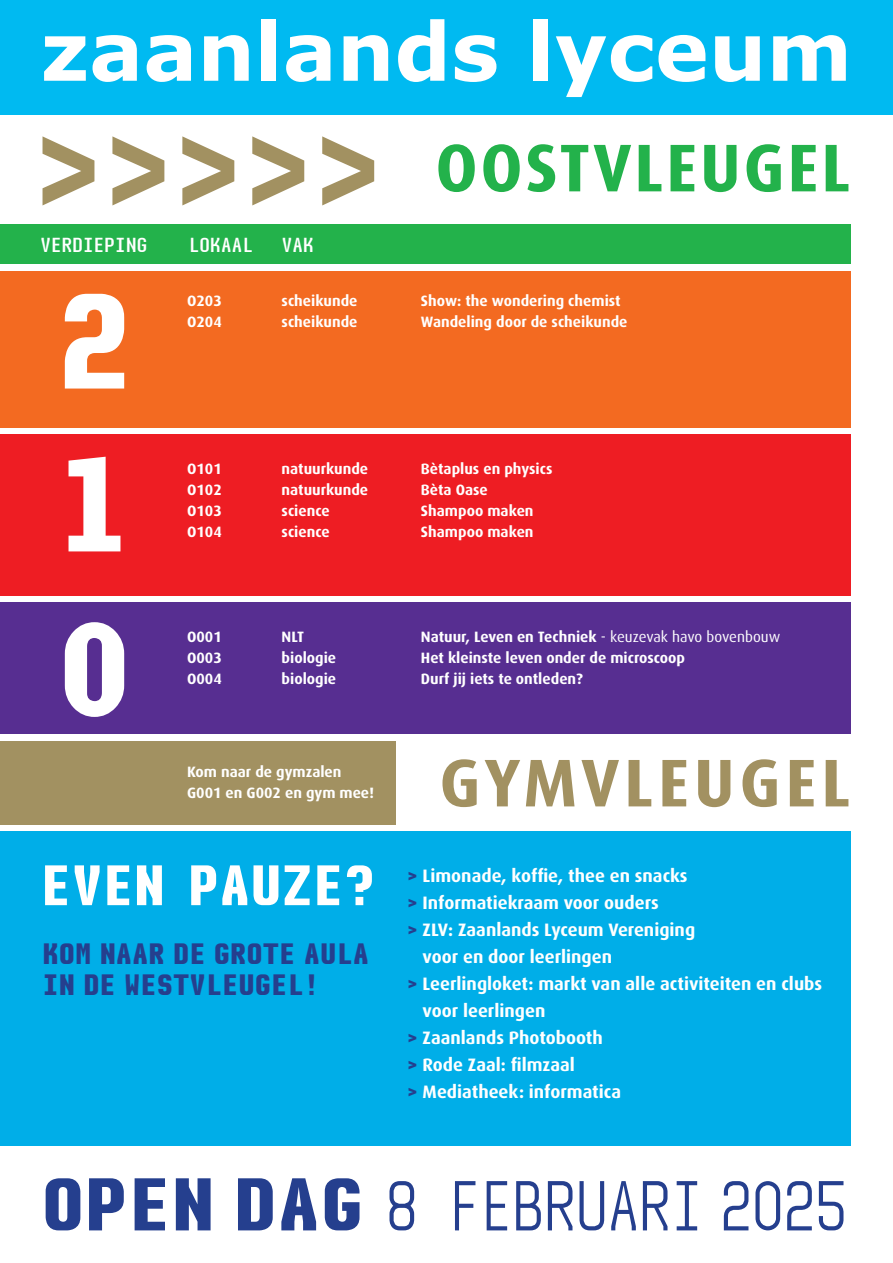
<style>
.page{position:relative;width:893px;height:1263px;background:#fff}
.page>*{position:absolute;margin:0;border:0;box-sizing:border-box;transform-origin:0 0}
.Kop{font:700 150px "Audimat Mono";color:#fff;scale:.94 1}
.t1{font:700 81px "Verdana";color:#fff}
.t2{font:300 78px "Audimat Mono";letter-spacing:-.12em;color:#253f8e}
.t3{font:700 67.5px "Dax";letter-spacing:.04em;color:#23b24b}
.t4{font:700 67.5px "Dax";letter-spacing:.07em;color:#a29161}
.Kop-2{font:700 63px "Audimat Mono";color:#fff;scale:.94 1}
.Kop-3{font:700 33px/31.5px "Audimat Mono";color:#253f8e;scale:.94 1}
.Keuzepakket_Dax_bold{font:22.5px "Audimat Mono";letter-spacing:-.05em;color:#fff}
.Brood_10_14{font:700 18px/27px "Dax";color:#fff}
.Brood_10_14-2{font:700 15px/21px "Dax";color:#fff}
.s1{font-weight:400}
.s2{font-weight:900;color:#253f8e}
.s3{font-weight:700;font-size:82.5px}
</style>
<div class="page">
<div style="left:0;top:271px;width:850px;height:157px;background:#f36a21"></div>
<div style="left:0;top:225px;width:850px;height:39px;background:#23b24b"></div>
<div style="left:0;top:435px;width:850px;height:161px;background:#ee1d23"></div>
<div style="left:0;top:603px;width:850px;height:131px;background:#572e91"></div>
<div style="left:0;top:741px;width:395px;height:84px;background:#a29161"></div>
<div style="left:0;top:832px;width:850px;height:314px;background:#00aee8"></div>
<div style="left:0;top:0;width:893px;height:115px;background:#00baf1"></div>
<svg style="left:43px;top:136px;width:51px;height:69px"></svg>
<svg style="left:112px;top:136px;width:52px;height:69px"></svg>
<svg style="left:182px;top:136px;width:52px;height:69px"></svg>
<svg style="left:322px;top:136px;width:52px;height:69px"></svg>
<svg style="left:252px;top:136px;width:52px;height:69px"></svg>
<p class="t1" style="left:41px;top:-1px;width:813px">zaanlands lyceum</p>
<p class="Keuzepakket_Dax_bold" style="left:40px;top:233px;width:110px">VERDIEPING</p>
<p class="Keuzepakket_Dax_bold" style="left:188px;top:233px;width:128px">LOKAAL VAK</p>
<p class="t3" style="left:435px;top:130px;width:416px">OOSTVLEUGEL</p>
<p class="Kop" style="left:57px;top:262px;width:80px">2</p>
<p class="Kop" style="left:57px;top:425px;width:80px">1</p>
<p class="Kop" style="left:57px;top:591px;width:80px">0</p>
<p class="Brood_10_14-2" style="left:187px;top:290px;width:36px">O203</p>
<p class="Brood_10_14-2" style="left:282px;top:290px;width:77px">scheikunde</p>
<p class="Brood_10_14-2" style="left:421px;top:290px;width:201px">Show: the wondering chemist</p>
<p class="Brood_10_14-2" style="left:187px;top:311px;width:36px">O204</p>
<p class="Brood_10_14-2" style="left:282px;top:311px;width:77px">scheikunde</p>
<p class="Brood_10_14-2" style="left:421px;top:311px;width:208px">Wandeling door de scheikunde</p>
<p class="Brood_10_14-2" style="left:187px;top:458px;width:36px">O101</p>
<p class="Brood_10_14-2" style="left:282px;top:458px;width:88px">natuurkunde</p>
<p class="Brood_10_14-2" style="left:421px;top:458px;width:133px">Bètaplus en physics</p>
<p class="Brood_10_14-2" style="left:187px;top:479px;width:36px">O102</p>
<p class="Brood_10_14-2" style="left:282px;top:479px;width:88px">natuurkunde</p>
<p class="Brood_10_14-2" style="left:421px;top:479px;width:68px">Bèta Oase</p>
<p class="Brood_10_14-2" style="left:187px;top:500px;width:36px">O103</p>
<p class="Brood_10_14-2" style="left:282px;top:500px;width:50px">science</p>
<p class="Brood_10_14-2" style="left:421px;top:500px;width:114px">Shampoo maken</p>
<p class="Brood_10_14-2" style="left:187px;top:521px;width:36px">O104</p>
<p class="Brood_10_14-2" style="left:282px;top:521px;width:50px">science</p>
<p class="Brood_10_14-2" style="left:421px;top:521px;width:114px">Shampoo maken</p>
<p class="Brood_10_14-2" style="left:187px;top:626px;width:36px">O001</p>
<p class="Brood_10_14-2" style="left:282px;top:626px;width:24px">NLT</p>
<p class="Brood_10_14-2" style="left:421px;top:626px;width:361px">Natuur, Leven en Techniek <span class="s1">- keuzevak havo bovenbouw</span></p>
<p class="Brood_10_14-2" style="left:187px;top:647px;width:36px">O003</p>
<p class="Brood_10_14-2" style="left:282px;top:647px;width:56px">biologie</p>
<p class="Brood_10_14-2" style="left:421px;top:647px;width:266px">Het kleinste leven onder de microscoop</p>
<p class="Brood_10_14-2" style="left:187px;top:668px;width:36px">O004</p>
<p class="Brood_10_14-2" style="left:282px;top:668px;width:56px">biologie</p>
<p class="Brood_10_14-2" style="left:421px;top:668px;width:163px">Durf jij iets te ontleden?</p>
<p class="Brood_10_14-2" style="left:187px;top:762px;width:189px">Kom naar de gymzalen<br>G001 en G002 en gym mee!</p>
<p class="t4" style="left:439px;top:745px;width:412px">GYMVLEUGEL</p>
<p class="Kop-2" style="left:40px;top:852px;width:357px">EVEN PAUZE?</p>
<p class="Kop-3" style="left:43px;top:938px;width:349px">KOM NAAR DE GROTE AULA<br>IN DE WESTVLEUGEL!</p>
<p class="Brood_10_14" style="left:407px;top:862px;width:282px"><span class="s2">&gt;</span> Limonade, koffie, thee en snacks</p>
<p class="Brood_10_14" style="left:407px;top:889px;width:253px"><span class="s2">&gt;</span> Informatiekraam voor ouders</p>
<p class="Brood_10_14" style="left:423px;top:916px;width:274px;text-indent:-15px"><span class="s2">&gt;</span> ZLV: Zaanlands Lyceum Vereniging voor en door leerlingen</p>
<p class="Brood_10_14" style="left:423px;top:970px;width:401px;text-indent:-15px"><span class="s2">&gt;</span> Leerlingloket: markt van alle activiteiten en clubs voor leerlingen</p>
<p class="Brood_10_14" style="left:407px;top:1024px;width:197px"><span class="s2">&gt;</span> Zaanlands Photobooth</p>
<p class="Brood_10_14" style="left:407px;top:1051px;width:169px"><span class="s2">&gt;</span> Rode Zaal: filmzaal</p>
<p class="Brood_10_14" style="left:407px;top:1078px;width:215px"><span class="s2">&gt;</span> Mediatheek: informatica</p>
<p class="t2" style="left:41px;top:1165px;width:812px"><span class="s3">OPEN DAG</span> 8 FEBRUARI 2025</p>
</div>
